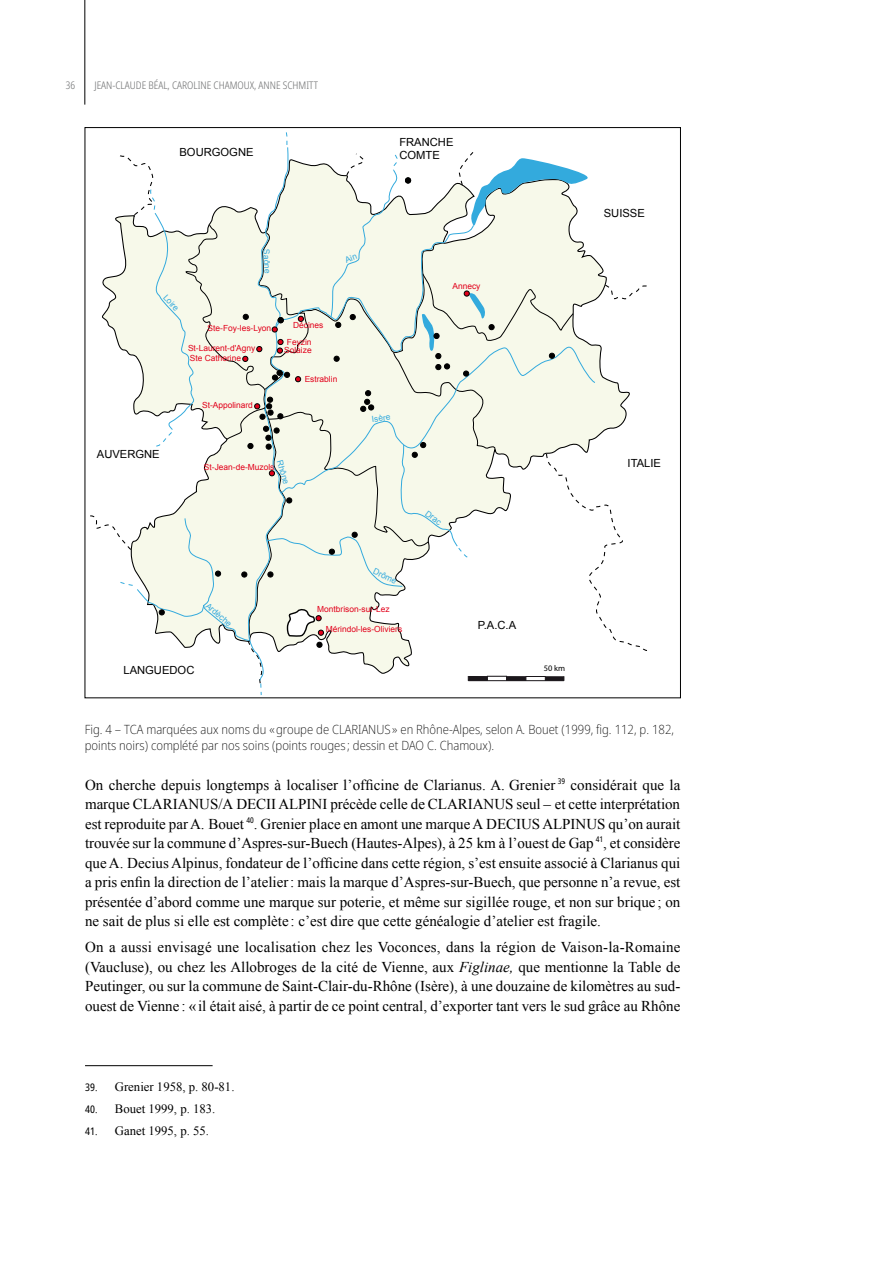
<style>
.page{position:relative;width:893px;height:1263px;background:#fff}
.page>*{position:absolute;margin:0;border:0;box-sizing:border-box;transform-origin:0 0}
.t1{font:15px/19.5px "Times New Roman";color:#000;text-align:justify}
.t2{font:200 semi-condensed 12.75px/15.3px "Noto Sans";color:#000}
.t3{font:12.75px "Times New Roman";color:#000}
.t4{font:11.25px/13.5px "Arial";color:#000}
.t5{font:300 condensed 10.5px "Noto Sans";color:#707172}
.t6{font:8.4px "Arial";color:#e2001a}
.t7{font:8.4px "Arial";color:#3ad}
.t8{font:8.4px "Myriad Pro";color:#000}
.s1{font-style:italic}
.s2{font-family:"Noto Sans";font-stretch:condensed;font-size:10.5px}
</style>
<div class="page">
<hr style="left:85px;top:0;width:1px;height:105px;background:#000">
<hr style="left:85px;top:1065px;width:128px;height:1px;background:#000">
<svg style="left:90px;top:132px;width:557px;height:563px"></svg>
<p class="t5" style="left:66px;top:78px;width:11px">36</p>
<p class="t5" style="left:94px;top:78px;width:225px">JEAN-CLAUDE BÉAL, CAROLINE CHAMOUX, ANNE SCHMITT</p>
<p class="t4" style="left:179px;top:145px;width:76px">BOURGOGNE</p>
<p class="t4" style="left:399px;top:135px;width:56px">FRANCHE<br>COMTE</p>
<p class="t7" style="left:169px;top:292px;width:20px;rotate:47deg">Loire</p>
<p class="t7" style="left:272px;top:249px;width:26px;rotate:87deg">Saône</p>
<p class="t6" style="left:208px;top:323px;width:65px">Ste-Foy-les-Lyon</p>
<p class="t6" style="left:188px;top:342px;width:69px">St-Laurent-d'Agny</p>
<p class="t6" style="left:190px;top:352px;width:53px">Ste Catherine</p>
<p class="t6" style="left:202px;top:399px;width:52px">St-Appolinard</p>
<p class="t6" style="left:293px;top:320px;width:32px">Décines</p>
<p class="t6" style="left:287px;top:336px;width:26px">Feyzin</p>
<p class="t6" style="left:284px;top:345px;width:29px">Solaize</p>
<p class="t6" style="left:305px;top:373px;width:34px">Estrablin</p>
<p class="t4" style="left:97px;top:448px;width:64px">AUVERGNE</p>
<p class="t7" style="left:285px;top:458px;width:26px;rotate:74deg">Rhône</p>
<p class="t6" style="left:204px;top:462px;width:72px">St-Jean-de-Muzols</p>
<p class="t7" style="left:371px;top:414px;width:20px;rotate:-8deg">Isère</p>
<p class="t7" style="left:211px;top:600px;width:33px;rotate:41deg">Ardèche</p>
<p class="t7" style="left:376px;top:565px;width:27px;rotate:26deg">Drôme</p>
<p class="t6" style="left:317px;top:604px;width:74px">Montbrison-sur-Lez</p>
<p class="t6" style="left:326px;top:623px;width:78px">Mérindol-les-Oliviers</p>
<p class="t4" style="left:123px;top:663px;width:72px">LANGUEDOC</p>
<p class="t6" style="left:452px;top:280px;width:30px">Annecy</p>
<p class="t7" style="left:430px;top:508px;width:19px;rotate:37deg">Drac</p>
<p class="t4" style="left:478px;top:619px;width:40px">P.A.C.A</p>
<p class="t8" style="left:544px;top:663px;width:23px">50 km</p>
<p class="t4" style="left:604px;top:207px;width:43px">SUISSE</p>
<p class="t4" style="left:628px;top:456px;width:35px">ITALIE</p>
<p class="t2" style="left:85px;top:722px;width:591px">Fig. 4 – TCA marquées aux noms du «groupe de CLARIANUS» en Rhône-Alpes, selon A. Bouet (1999, fig. 112, p. 182, points noirs) complété par nos soins (points rouges ; dessin et DAO C. Chamoux).</p>
<p class="t1" style="left:85px;top:775px;width:597px">On cherche depuis longtemps à localiser l’officine de Clarianus. A. Grenier <sup>39</sup> considérait que la marque CLARIANUS/A DECII ALPINI précède celle de CLARIANUS seul – et cette interprétation est reproduite par A. Bouet <sup>40</sup>. Grenier place en amont une marque A DECIUS ALPINUS qu’on aurait trouvée sur la commune d’Aspres-sur-Buech (Hautes-Alpes), à 25 km à l’ouest de Gap <sup>41</sup>, et considère que A. Decius Alpinus, fondateur de l’officine dans cette région, s’est ensuite associé à Clarianus qui a pris enfin la direction de l’atelier: mais la marque d’Aspres-sur-Buech, que personne n’a revue, est présentée d’abord comme une marque sur poterie, et même sur sigillée rouge, et non sur brique ; on ne sait de plus si elle est complète : c’est dire que cette généalogie d’atelier est fragile.</p>
<p class="t1" style="left:85px;top:937px;width:597px">On a aussi envisagé une localisation chez les Voconces, dans la région de Vaison-la-Romaine (Vaucluse), ou chez les Allobroges de la cité de Vienne, aux <span class="s1">Figlinae,</span> que mentionne la Table de Peutinger, ou sur la commune de Saint-Clair-du-Rhône (Isère), à une douzaine de kilomètres au sud&shy;ouest de Vienne : « il était aisé, à partir de ce point central, d’exporter tant vers le sud grâce au Rhône</p>
<p class="t3" style="left:85px;top:1078px;width:151px"><span class="s2">39</span>. Grenier 1958, p. 80‑81.</p>
<p class="t3" style="left:85px;top:1100px;width:132px"><span class="s2">40</span>. Bouet 1999, p. 183.</p>
<p class="t3" style="left:85px;top:1122px;width:125px"><span class="s2">41</span>. Ganet 1995, p. 55.</p>
</div>
